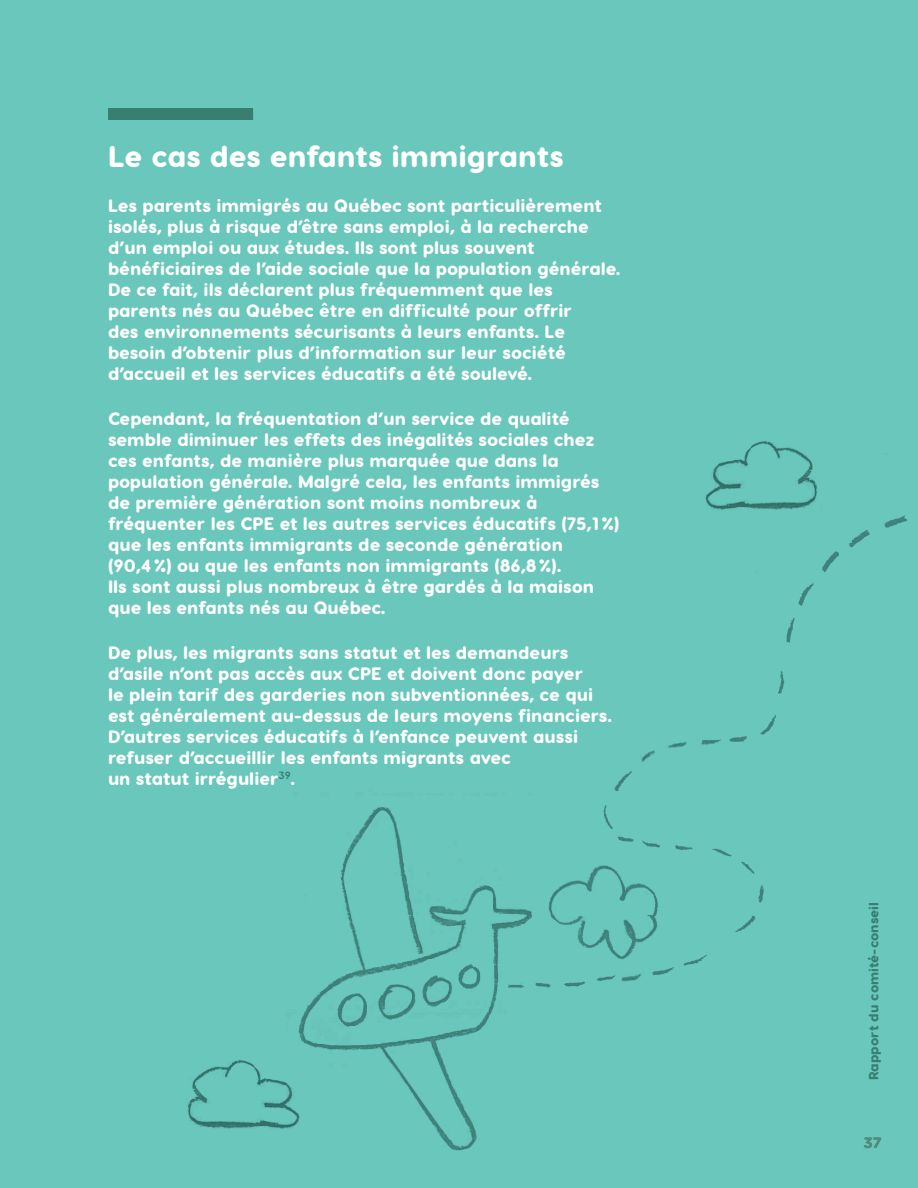
<style>
.page{position:relative;width:918px;height:1188px;background:#6ac7bb}
.page>*{position:absolute;margin:0;border:0;box-sizing:border-box;transform-origin:0 0}
.t1{font:800 30px "Visby Round CF";color:#fff}
.t2{font:800 18px/21px "Visby Round CF";color:#fff}
.t3{font:700 15px "Gotham Rounded";color:#387e71}
.t4{font:800 13.5px "Visby Round CF";color:#387e71}
</style>
<div class="page">
<div style="left:108px;top:108px;width:145px;height:12px;background:#387e71"></div>
<img style="left:298px;top:515px;width:609px;height:636px">
<img style="left:693px;top:441px;width:132px;height:75px">
<img style="left:187px;top:1056px;width:125px;height:79px">
<h2 class="t1" style="left:108px;top:137px;width:457px">Le cas des enfants immigrants</h2>
<p class="t2" style="left:108px;top:195px;width:514px">Les parents immigrés au Québec sont particulièrement isolés, plus à risque d’être sans emploi, à la recherche d’un emploi ou aux études. Ils sont plus souvent bénéficiaires de l’aide sociale que la population générale.<br>De ce fait, ils déclarent plus fréquemment que les parents nés au Québec être en difficulté pour offrir<br>des environnements sécurisants à leurs enfants. Le besoin d’obtenir plus d’information sur leur société d’accueil et les services éducatifs a été soulevé.</p>
<p class="t2" style="left:108px;top:408px;width:513px">Cependant, la fréquentation d’un service de qualité semble diminuer les effets des inégalités sociales chez ces enfants, de manière plus marquée que dans la population générale. Malgré cela, les enfants immigrés de première génération sont moins nombreux à fréquenter les CPE et les autres services éducatifs (75,1%) que les enfants immigrants de seconde génération (90,4%) ou que les enfants non immigrants (86,8%).<br>Ils sont aussi plus nombreux à être gardés à la maison que les enfants nés au Québec.</p>
<p class="t2" style="left:108px;top:642px;width:506px">De plus, les migrants sans statut et les demandeurs d’asile n’ont pas accès aux CPE et doivent donc payer<br>le plein tarif des garderies non subventionnées, ce qui est généralement au-dessus de leurs moyens financiers.<br>D’autres services éducatifs à l’enfance peuvent aussi refuser d’accueillir les enfants migrants avec<br>un statut irrégulier<sup>39</sup>.</p>
<p class="t4" style="left:865px;top:1080px;width:179px;rotate:-90deg">Rapport du comité-conseil</p>
<p class="t3" style="left:863px;top:1131px;width:20px">37</p>
</div>
